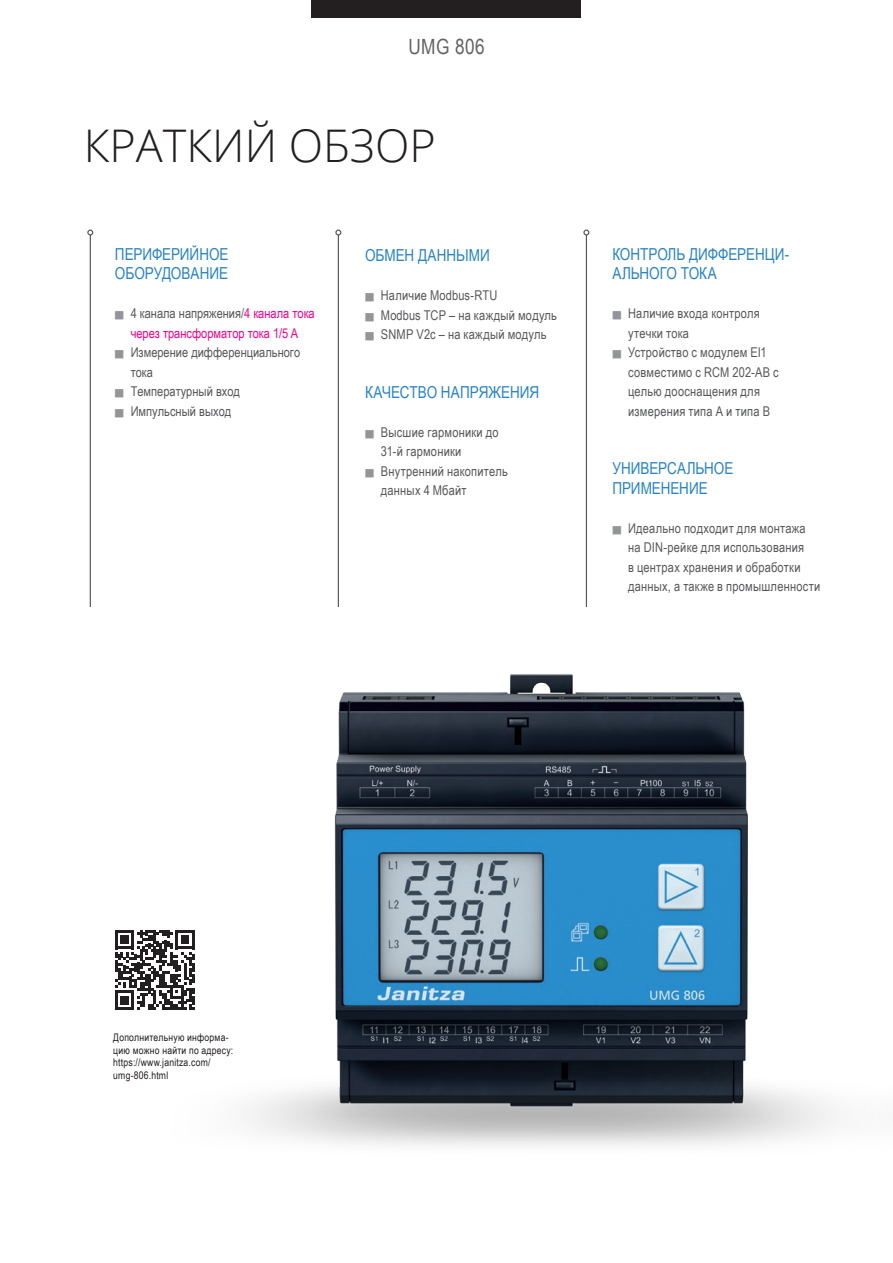
<style>
.page{position:relative;width:893px;height:1263px;background:#fff}
.page>*{position:absolute;margin:0;border:0;box-sizing:border-box;transform-origin:0 0}
.t1{font:300 45px "Open Sans";color:#231f20}
.t2{font:21px "Arial Narrow";letter-spacing:.02em;color:#636366}
.t3{font:16.5px/19.5px "Arial Narrow";letter-spacing:-.005em;color:#2783c5}
.t4{font:13.5px/19.5px "Arial Narrow";letter-spacing:.015em;color:#57585a}
.t5{font:13.5px/19.5px "Arial Narrow";color:#ed028c;text-align:center}
.t6{font:10.5px/12.6px "Arial Narrow";letter-spacing:.02em;color:#231f20}
.s1{color:#939598}
.s2{color:#57585a}
</style>
<div class="page">
<img style="left:245px;top:674px;width:593px;height:472px">
<hr style="left:90px;top:235px;width:1px;height:372px;background:#57585a">
<svg style="left:87px;top:230px;width:6px;height:6px"></svg>
<hr style="left:338px;top:235px;width:1px;height:372px;background:#57585a">
<svg style="left:335px;top:230px;width:6px;height:6px"></svg>
<hr style="left:586px;top:235px;width:1px;height:372px;background:#57585a">
<svg style="left:583px;top:230px;width:6px;height:6px"></svg>
<svg style="left:115px;top:930px;width:80px;height:80px"></svg>
<div style="left:312px;top:0;width:269px;height:17px;background:#231f20"></div>
<p class="t2" style="left:408px;top:31px;width:78px">UMG 806</p>
<p class="t1" style="left:84px;top:115px;width:353px">КРАТКИЙ ОБЗОР</p>
<p class="t3" style="left:115px;top:244px;width:115px">ПЕРИФЕРИЙНОЕ<br>ОБОРУДОВАНИЕ</p>
<p class="t5" style="left:115px;top:303px;width:201px"><span class="s1">■</span> <span class="s2">4 канала напряжения/</span>4 канала тока через трансформатор тока 1/5 A</p>
<p class="t4" style="left:131px;top:342px;width:171px;text-indent:-16px"><span class="s1">■</span> Измерение дифференциального тока</p>
<p class="t4" style="left:115px;top:381px;width:127px"><span class="s1">■</span> Температурный вход</p>
<p class="t4" style="left:115px;top:401px;width:118px"><span class="s1">■</span> Импульсный выход</p>
<p class="t3" style="left:365px;top:245px;width:126px">ОБМЕН ДАННЫМИ</p>
<p class="t4" style="left:365px;top:285px;width:134px"><span class="s1">■</span> Наличие Modbus-RTU</p>
<p class="t4" style="left:365px;top:304px;width:193px"><span class="s1">■</span> Modbus TCP – на каждый модуль</p>
<p class="t4" style="left:365px;top:324px;width:183px"><span class="s1">■</span> SNMP V2c – на каждый модуль</p>
<p class="t3" style="left:365px;top:381px;width:176px">КАЧЕСТВО НАПРЯЖЕНИЯ</p>
<p class="t4" style="left:381px;top:421px;width:119px;text-indent:-16px"><span class="s1">■</span> Высшие гармоники до<br>31-й гармоники</p>
<p class="t4" style="left:381px;top:460px;width:129px;text-indent:-16px"><span class="s1">■</span> Внутренний накопитель данных 4 Мбайт</p>
<p class="t3" style="left:612px;top:244px;width:178px">КОНТРОЛЬ ДИФФЕРЕНЦИ-<br>АЛЬНОГО ТОКА</p>
<p class="t4" style="left:628px;top:303px;width:133px;text-indent:-16px"><span class="s1">■</span> Наличие входа контроля утечки тока</p>
<p class="t4" style="left:628px;top:342px;width:152px;text-indent:-16px"><span class="s1">■</span> Устройство с модулем EI1 совместимо с RCM 202-AB с целью дооснащения для измерения типа A и типа B</p>
<p class="t3" style="left:612px;top:458px;width:123px">УНИВЕРСАЛЬНОЕ<br>ПРИМЕНЕНИЕ</p>
<p class="t4" style="left:628px;top:518px;width:194px;text-indent:-16px"><span class="s1">■</span> Идеально подходит для монтажа на DIN-рейке для использования<br>в центрах хранения и обработки данных, а также в промышленности</p>
<p class="t6" style="left:113px;top:1030px;width:121px">Дополнительную информа&shy;цию можно найти по адресу: https://www.janitza.com/ umg-806.html</p>
</div>
